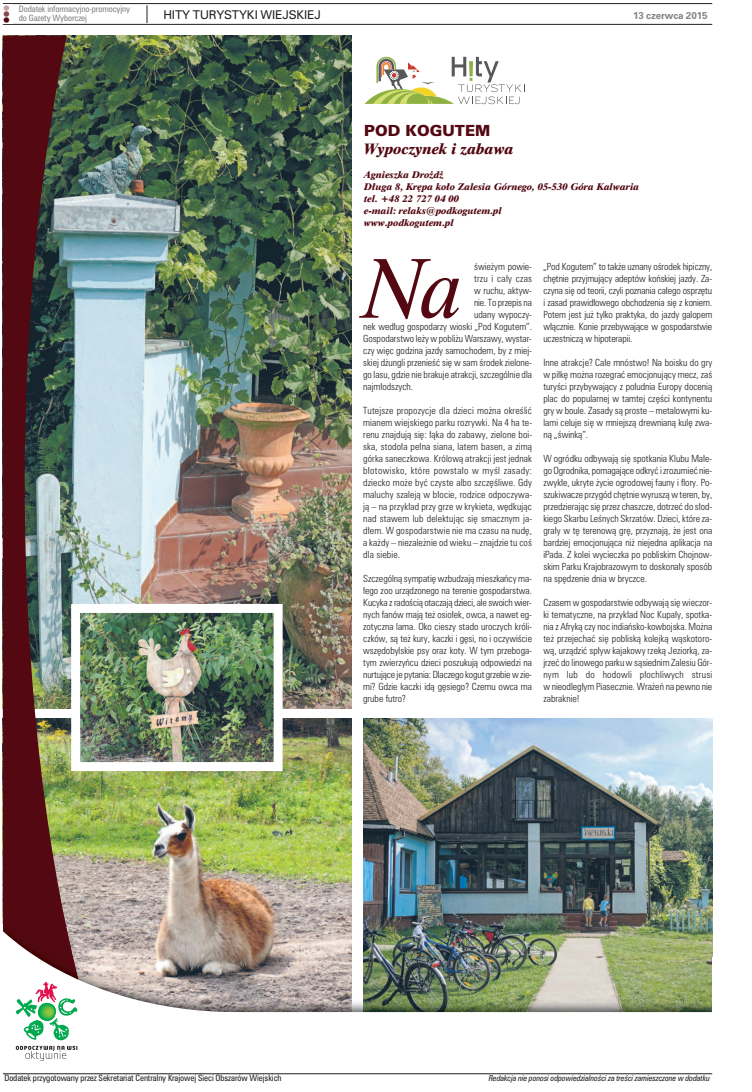
<style>
.page{position:relative;width:752px;height:1092px;background:#fff}
.page>*{position:absolute;margin:0;border:0;box-sizing:border-box;transform-origin:0 0}
.t1{font:italic 80.5px "Dutch 801 Rm PL";color:#530812}
.t2{font:italic 14px "Dutch 801 X Bd PL";color:#530812}
.t3{font:14px "Zurich Blk PL";color:#530812}
.t4{font:11px "Zurich PL";letter-spacing:-.015em;color:#231f20}
.t5{font:9px/12px "Zurich Lt Cn PL";color:#231f20;text-align:justify}
.t6{font:italic 9px/12px "Dutch 801 X Bd PL";color:#530812}
.t7{font:700 9px "Zurich PL";letter-spacing:-.015em;color:#808285}
.t8{font:9px "Zurich Lt Cn PL";letter-spacing:.02em;color:#231f20}
.t9{font:8px "Zurich Cn PL";letter-spacing:-.01em;color:#231f20}
.t10{font:8px/9px "Zurich Cn PL";letter-spacing:-.01em;color:#808285}
.t11{font:italic 7.5px "Zurich Cn PL";letter-spacing:-.01em;color:#231f20}
.t12{font:7.5px "Dixieland";color:#530812}
.s1{color:#844849}
.s2{color:#c7a2a0}
</style>
<div class="page">
<img style="left:91px;top:718px;width:260px;height:198px">
<img style="left:363px;top:718px;width:348px;height:198px">
<img style="left:91px;top:36px;width:260px;height:672px">
<img style="left:3px;top:36px;width:88px;height:880px">
<hr style="left:3px;top:3px;width:708px;height:1px;background:#231f20">
<hr style="left:3px;top:24px;width:708px;height:1px;background:#231f20">
<svg style="left:147px;top:5px;width:1px;height:18px"></svg>
<img style="left:91px;top:916px;width:260px;height:15px">
<img style="left:363px;top:916px;width:348px;height:15px">
<img style="left:3px;top:916px;width:88px;height:15px">
<img style="left:3px;top:931px;width:708px;height:130px">
<hr style="left:3px;top:1073px;width:708px;height:1px;background:#231f20">
<svg style="left:16px;top:981px;width:61px;height:79px"></svg>
<svg style="left:364px;top:57px;width:158px;height:47px"></svg>
<img style="left:81px;top:614px;width:191px;height:147px">
<div style="left:71px;top:604px;width:211px;height:167px;border:9px solid #fff"></div>
<p class="t12" style="left:2px;top:23px;width:19px;rotate:-90deg">l<span class="s1">l</span><span class="s2">l</span></p>
<p class="t10" style="left:19px;top:5px;width:113px">Dodatek informacyjno-promocyjny do Gazety Wyborczej</p>
<p class="t4" style="left:163px;top:9px;width:159px">HITY TURYSTYKI WIEJSKIEJ</p>
<p class="t7" style="left:633px;top:11px;width:76px">13 czerwca 2015</p>
<h2 class="t3" style="left:364px;top:123px;width:127px">POD KOGUTEM</h2>
<h2 class="t2" style="left:364px;top:141px;width:151px">Wypoczynek i zabawa</h2>
<p class="t6" style="left:364px;top:169px;width:276px">Agnieszka Drożdż<br>Długa 8, Krępa koło Zalesia Górnego, 05-530 Góra Kalwaria tel. +48 22 727 04 00<br>e-mail: relaks@podkogutem.pl<br>www.podkogutem.pl</p>
<h1 class="t1" style="left:363px;top:243px;width:104px">Na</h1>
<p class="t5" style="left:474px;top:260px;width:59px">świeżym powie-</p>
<p class="t8" style="left:474px;top:273px;width:59px">trzu i cały czas</p>
<p class="t5" style="left:474px;top:284px;width:59px">w ruchu, aktyw-</p>
<p class="t5" style="left:474px;top:296px;width:59px">nie. To przepis na</p>
<p class="t5" style="left:474px;top:308px;width:59px">udany wypoczy-</p>
<p class="t5" style="left:363px;top:320px;width:170px">nek według gospodarzy wioski „Pod Kogutem”.</p>
<p class="t5" style="left:363px;top:332px;width:170px">Gospodarstwo leży w pobliżu Warszawy, wystar-</p>
<p class="t5" style="left:363px;top:344px;width:170px">czy więc godzina jazdy samochodem, by z miej-</p>
<p class="t5" style="left:363px;top:356px;width:170px">skiej dżungli przenieść się w sam środek zielone-</p>
<p class="t5" style="left:363px;top:368px;width:170px">go lasu, gdzie nie brakuje atrakcji, szczególnie dla</p>
<p class="t5" style="left:363px;top:380px;width:51px">najmłodszych.</p>
<p class="t5" style="left:363px;top:404px;width:170px">Tutejsze propozycje dla dzieci można określić mianem wiejskiego parku rozrywki. Na 4 ha te&shy;renu znajdują się: łąka do zabawy, zielone boi&shy;ska, stodoła pełna siana, latem basen, a zimą górka saneczkowa. Królową atrakcji jest jednak błotowisko, które powstało w myśl zasady: dziecko może być czyste albo szczęśliwe. Gdy maluchy szaleją w błocie, rodzice odpoczywa&shy;ją – na przykład przy grze w krykieta, wędkując nad stawem lub delektując się smacznym ja&shy;dłem. W gospodarstwie nie ma czasu na nudę, a każdy – niezależnie od wieku – znajdzie tu coś dla siebie.</p>
<p class="t5" style="left:363px;top:572px;width:170px">Szczególną sympatię wzbudzają mieszkańcy ma&shy;łego zoo urządzonego na terenie gospodarstwa.<br>Kucyka z radością otaczają dzieci, ale swoich wier&shy;nych fanów mają też osiołek, owca, a nawet eg&shy;zotyczna lama. Oko cieszy stado uroczych króli&shy;czków, są też kury, kaczki i gęsi, no i oczywiście wszędobylskie psy oraz koty. W tym przeboga&shy;tym zwierzyńcu dzieci poszukują odpowiedzi na nurtujące je pytania: Dlaczego kogut grzebie w zie&shy;mi? Gdzie kaczki idą gęsiego? Czemu owca ma grube futro?</p>
<p class="t5" style="left:543px;top:260px;width:170px">„Pod Kogutem” to także uznany ośrodek hipiczny, chętnie przyjmujący adeptów końskiej jazdy. Za&shy;czyna się od teorii, czyli poznania całego osprzętu i zasad prawidłowego obchodzenia się z koniem.<br>Potem jest już tylko praktyka, do jazdy galopem włącznie. Konie przebywające w gospodarstwie uczestniczą w hipoterapii.</p>
<p class="t5" style="left:543px;top:356px;width:170px">Inne atrakcje? Całe mnóstwo! Na boisku do gry w piłkę można rozegrać emocjonujący mecz, zaś turyści przybywający z południa Europy docenią plac do popularnej w tamtej części kontynentu gry w boule. Zasady są proste – metalowymi ku&shy;lami celuje się w mniejszą drewnianą kulę zwa&shy;ną „świnką”.</p>
<p class="t5" style="left:543px;top:452px;width:170px">W ogródku odbywają się spotkania Klubu Małe&shy;go Ogrodnika, pomagające odkryć i zrozumieć nie&shy;zwykłe, ukryte życie ogrodowej fauny i flory. Po&shy;szukiwacze przygód chętnie wyruszą w teren, by, przedzierając się przez chaszcze, dotrzeć do słod&shy;kiego Skarbu Leśnych Skrzatów. Dzieci, które za&shy;grały w tę terenową grę, przyznają, że jest ona bardziej emocjonująca niż niejedna aplikacja na iPada. Z kolei wycieczka po pobliskim Chojnow&shy;skim Parku Krajobrazowym to doskonały sposób na spędzenie dnia w bryczce.</p>
<p class="t5" style="left:543px;top:596px;width:170px">Czasem w gospodarstwie odbywają się wieczor&shy;ki tematyczne, na przykład Noc Kupały, spotka&shy;nia z Afryką czy noc indiańsko-kowbojska. Można też przejechać się pobliską kolejką wąskotoro&shy;wą, urządzić spływ kajakowy rzeką Jeziorką, za&shy;jrzeć do linowego parku w sąsiednim Zalesiu Gór&shy;nym lub do hodowli płochliwych strusi w nieodległym Piasecznie. Wrażeń na pewno nie zabraknie!</p>
<p class="t9" style="left:4px;top:1073px;width:278px">Dodatek przygotowany przez Sekretariat Centralny Krajowej Sieci Obszarów Wiejskich</p>
<p class="t11" style="left:488px;top:1074px;width:222px">Redakcja nie ponosi odpowiedzialności za treści zamieszczone w dodatku</p>
</div>
